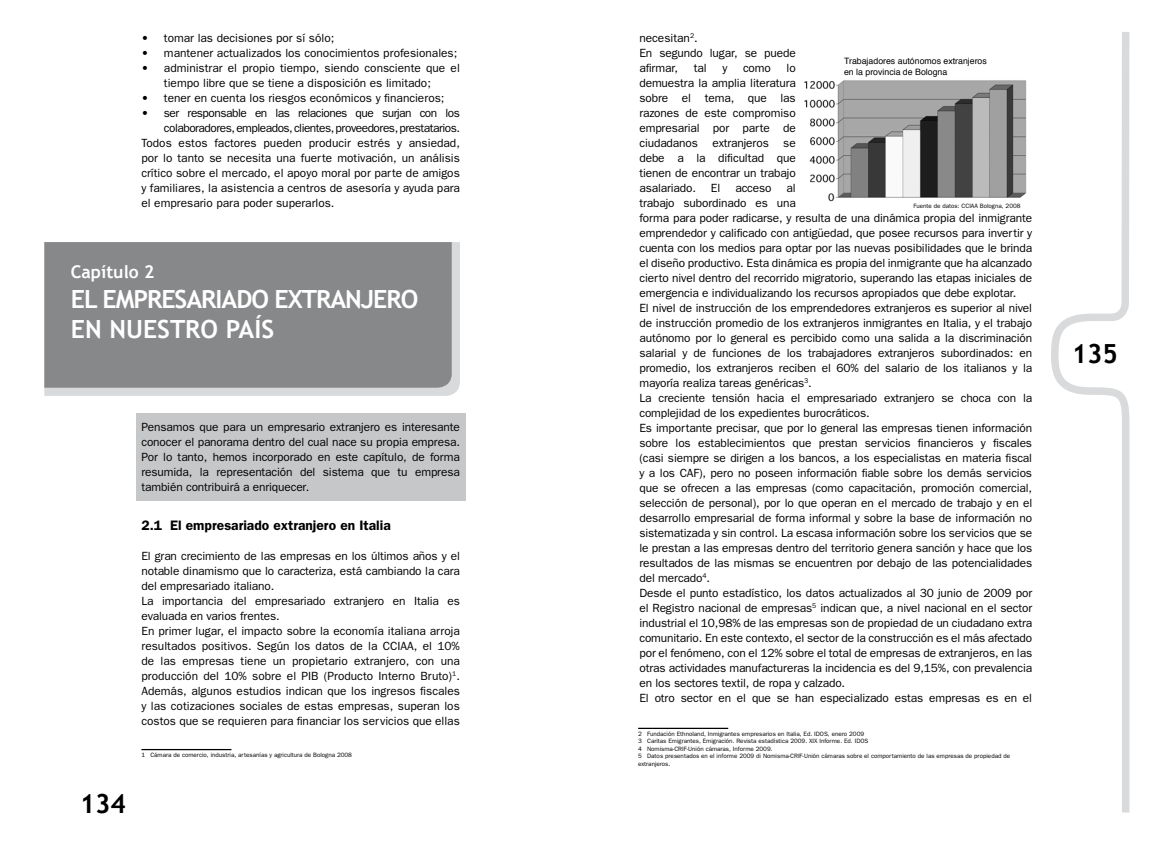
<style>
.page{position:relative;width:1170px;height:851px;background:#fff}
.page>*{position:absolute;margin:0;border:0;box-sizing:border-box;transform-origin:0 0}
.t1{font:700 26.38px "Trebuchet MS";color:#000}
.t2{font:700 25px/30px "Trebuchet MS";letter-spacing:-.04em;color:#fff}
.t3{font:700 17.5px "Trebuchet MS";color:#fff}
.t4{font:600 13.75px "Franklin Gothic";color:#000}
.t5{font:11.88px/15px "Franklin Gothic";letter-spacing:-.01em;color:#000}
.t6{font:11.88px "Franklin Gothic";letter-spacing:-.04em;color:#000}
.t7{font:8.75px/10.5px "Helvetica";color:#000}
.t8{font:6.25px/7.5px "Franklin Gothic";color:#000}
</style>
<div class="page">
<svg style="left:1051px;top:32px;width:79px;height:781px"></svg>
<hr style="left:638px;top:727px;width:90px;height:1px;background:#000">
<img style="left:804px;top:80px;width:223px;height:122px">
<div style="left:136px;top:413px;width:329px;height:88px;background:#c6c7c8"></div>
<hr style="left:141px;top:748px;width:90px;height:2px;background:#000">
<svg style="left:44px;top:242px;width:416px;height:154px;fill:#d9dadb"></svg>
<div style="left:44px;top:242px;width:407px;height:145px;background:#87888a"></div>
<p class="t5" style="left:141px;top:30px;width:194px">• tomar las decisiones por sí sólo;</p>
<p class="t5" style="left:141px;top:45px;width:317px">• mantener actualizados los conocimientos profesionales;</p>
<p class="t5" style="left:141px;top:60px;width:320px;text-align:center">• administrar el propio tiempo, siendo consciente que el tiempo libre que se tiene a disposición es limitado;</p>
<p class="t5" style="left:141px;top:90px;width:304px">• tener en cuenta los riesgos económicos y financieros;</p>
<p class="t6" style="left:141px;top:106px;width:320px">• ser responsable en las relaciones que surjan con los</p>
<p class="t6" style="left:164px;top:121px;width:297px">colaboradores, empleados, clientes, proveedores, prestatarios.</p>
<p class="t5" style="left:141px;top:135px;width:320px">Todos estos factores pueden producir estrés y ansiedad,</p>
<p class="t5" style="left:141px;top:150px;width:320px">por lo tanto se necesita una fuerte motivación, un análisis</p>
<p class="t5" style="left:141px;top:165px;width:320px">crítico sobre el mercado, el apoyo moral por parte de amigos</p>
<p class="t5" style="left:141px;top:180px;width:320px">y familiares, la asistencia a centros de asesoría y ayuda para</p>
<p class="t5" style="left:141px;top:195px;width:195px">el empresario para poder superarlos.</p>
<h3 class="t3" style="left:71px;top:260px;width:85px">Capítulo 2</h3>
<h2 class="t2" style="left:71px;top:284px;width:349px">EL EMPRESARIADO EXTRANJERO<br>EN NUESTRO PAÍS</h2>
<h1 class="t1" style="left:80px;top:786px;width:48px">134</h1>
<p class="t5" style="left:141px;top:419px;width:320px;text-align:justify">Pensamos que para un empresario extranjero es interesante conocer el panorama dentro del cual nace su propia empresa.<br>Por lo tanto, hemos incorporado en este capítulo, de forma resumida, la representación del sistema que tu empresa también contribuirá a enriquecer.</p>
<p class="t4" style="left:141px;top:516px;width:251px">2.1 El empresariado extranjero en Italia</p>
<p class="t5" style="left:141px;top:547px;width:320px">El gran crecimiento de las empresas en los últimos años y el notable dinamismo que lo caracteriza, está cambiando la cara del empresariado italiano.<br>La importancia del empresariado extranjero en Italia es evaluada en varios frentes.<br>En primer lugar, el impacto sobre la economía italiana arroja resultados positivos. Según los datos de la CCIAA, el 10% de las empresas tiene un propietario extranjero, con una producción del 10% sobre el PIB (Producto Interno Bruto)<sup>1</sup>.<br>Además, algunos estudios indican que los ingresos fiscales y las cotizaciones sociales de estas empresas, superan los costos que se requieren para financiar los servicios que ellas</p>
<p class="t8" style="left:141px;top:751px;width:212px">1 Cámara de comercio, industria, artesanías y agricultura de Bologna 2008</p>
<p class="t5" style="left:639px;top:30px;width:158px">necesitan<sup>2</sup>.<br>En segundo lugar, se puede afirmar,</p>
<p class="t7" style="left:844px;top:56px;width:144px">Trabajadores autónomos extranjeros en la provincia de Bologna</p>
<p class="t5" style="left:639px;top:60px;width:158px;text-align:justify;text-indent:147px">lo demuestra la amplia literatura sobre el tema, que las razones de este compromiso empresarial por parte de ciudadanos extranjeros se debe a la dificultad que tienen de encontrar un trabajo asalariado.</p>
<p class="t5" style="left:693px;top:60px;width:14px">tal</p>
<p class="t5" style="left:722px;top:60px;width:6px">y</p>
<p class="t5" style="left:743px;top:60px;width:29px">como</p>
<p class="t5" style="left:639px;top:180px;width:394px;text-indent:147px">al<br>trabajo subordinado es una<br>forma para poder radicarse, y resulta de una dinámica propia del inmigrante emprendedor y calificado con antigüedad, que posee recursos para invertir y cuenta con los medios para optar por las nuevas posibilidades que le brinda el diseño productivo. Esta dinámica es propia del inmigrante que ha alcanzado cierto nivel dentro del recorrido migratorio, superando las etapas iniciales de emergencia e individualizando los recursos apropiados que debe explotar.<br>El nivel de instrucción de los emprendedores extranjeros es superior al nivel de instrucción promedio de los extranjeros inmigrantes en Italia, y el trabajo autónomo por lo general es percibido como una salida a la discriminación salarial y de funciones de los trabajadores extranjeros subordinados: en promedio, los extranjeros reciben el 60% del salario de los italianos y la mayoría realiza tareas genéricas<sup>3</sup>.<br>La creciente tensión hacia el empresariado extranjero se choca con la complejidad de los expedientes burocráticos.<br>Es importante precisar, que por lo general las empresas tienen información sobre los establecimientos que prestan servicios financieros y fiscales (casi siempre se dirigen a los bancos, a los especialistas en materia fiscal y a los CAF), pero no poseen información fiable sobre los demás servicios que se ofrecen a las empresas (como capacitación, promoción comercial, selección de personal), por lo que operan en el mercado de trabajo y en el desarrollo empresarial de forma informal y sobre la base de información no sistematizada y sin control. La escasa información sobre los servicios que se le prestan a las empresas dentro del territorio genera sanción y hace que los resultados de las mismas se encuentren por debajo de las potencialidades del mercado<sup>4</sup>.<br>Desde el punto estadístico, los datos actualizados al 30 junio de 2009 por el Registro nacional de empresas<sup>5</sup> indican que, a nivel nacional en el sector industrial el 10,98% de las empresas son de propiedad de un ciudadano extra comunitario. En este contexto, el sector de la construcción es el más afectado por el fenómeno, con el 12% sobre el total de empresas de extranjeros, en las otras actividades manufactureras la incidencia es del 9,15%, con prevalencia en los sectores textil, de ropa y calzado.<br>El otro sector en el que se han especializado estas empresas es en el</p>
<p class="t8" style="left:638px;top:729px;width:373px">2 Fundación Ethnoland, Inmigrantes empresarios en Italia, Ed. IDOS, enero 2009<br>3 Caritas Emigrantes, Emigración. Revista estadística 2009. XIX Informe. Ed. IDOS<br>4 Nomisma-CRIF-Unión cámaras, Informe 2009.<br>5 Datos presentados en el informe 2009 di Nomisma-CRIF-Unión cámaras sobre el comportamiento de las empresas de propiedad de extranjeros.</p>
<p class="t5" style="left:711px;top:180px;width:11px">El</p>
<p class="t5" style="left:735px;top:180px;width:38px">acceso</p>
<p class="t8" style="left:913px;top:202px;width:109px">Fuente de datos: CCIAA Bologna, 2008</p>
<h1 class="t1" style="left:1071px;top:337px;width:48px">135</h1>
</div>
